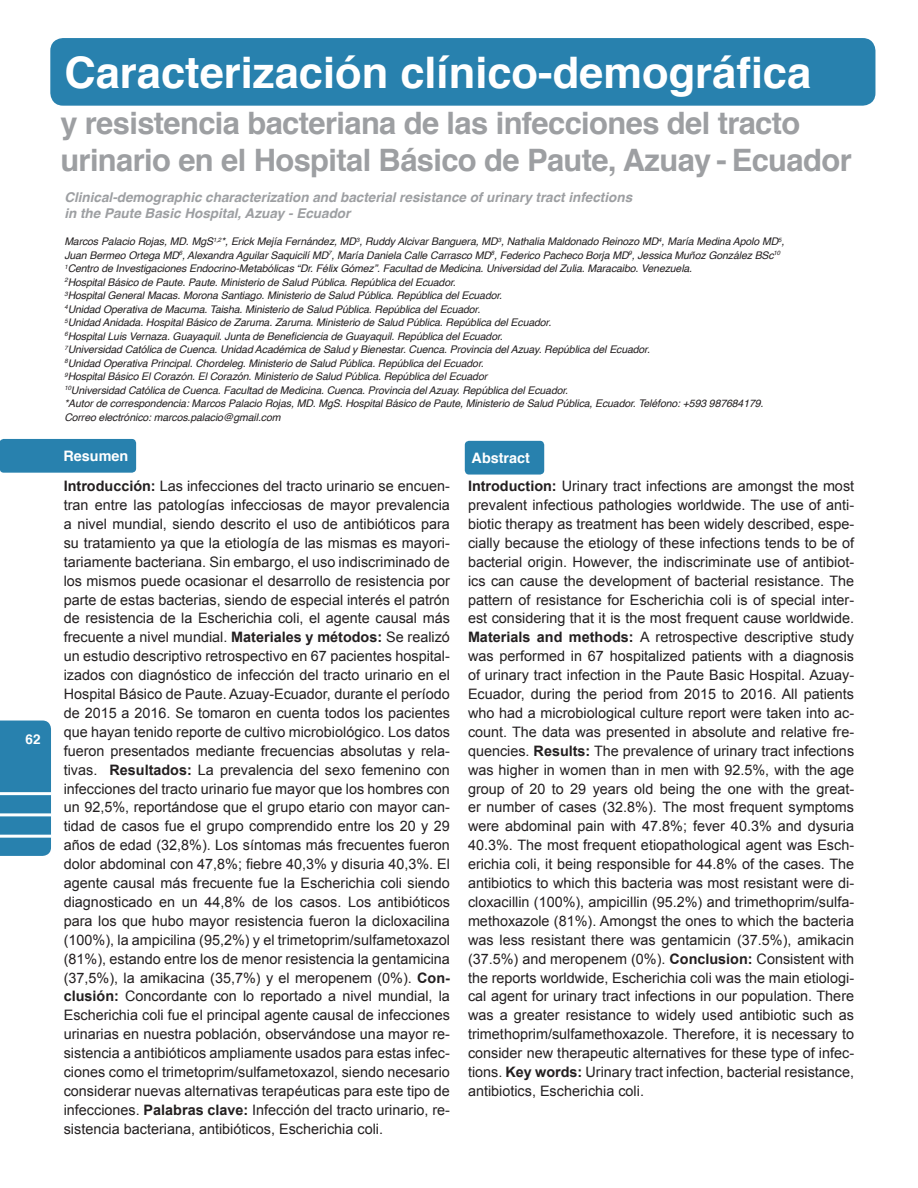
<style>
.page{position:relative;width:918px;height:1188px;background:#fff}
.page>*{position:absolute;margin:0;border:0;box-sizing:border-box;transform-origin:0 0}
.t1{font:700 43.5px "Helvetica";color:#fff}
.t2{font:700 30.9px/37.5px "Helvetica";letter-spacing:-.02em;color:#9d9fa2}
.t3{font:14.4px/18.9px "Arial";color:#231f20;text-align:justify}
.t4{font:700 14.4px "Helvetica";color:#fff}
.t5{font:italic 700 13.5px/16.5px "Helvetica";color:#9d9fa2}
.t6{font:700 13.5px "Helvetica";color:#fff}
.Párrafo_de_lista{font:italic 10.5px/13.5px "Helvetica";letter-spacing:-.01em;color:#231f20}
.s1{font-weight:700}
</style>
<div class="page">
<div style="left:0;top:721px;width:51px;height:135px;background:#2881ae"></div>
<hr style="left:0;top:835px;width:51px;height:3px;background:#fff">
<hr style="left:0;top:813px;width:51px;height:3px;background:#fff">
<hr style="left:0;top:792px;width:51px;height:3px;background:#fff">
<div style="left:50px;top:38px;width:825px;height:68px;background:#2881ae;border-radius:13px"></div>
<div style="left:0;top:439px;width:136px;height:34px;background:#2881ae;border-radius:4px"></div>
<div style="left:465px;top:441px;width:79px;height:34px;background:#2881ae;border-radius:4px"></div>
<p class="t6" style="left:26px;top:729px;width:17px">62</p>
<p class="t1" style="left:64px;top:38px;width:748px">Caracterización clínico-demográfica</p>
<p class="t2" style="left:60px;top:104px;width:793px">y resistencia bacteriana de las infecciones del tracto urinario en el Hospital Básico de Paute, Azuay - Ecuador</p>
<p class="t5" style="left:64px;top:189px;width:569px">Clinical-demographic characterization and bacterial resistance of urinary tract infections in the Paute Basic Hospital, Azuay - Ecuador</p>
<p class="Párrafo_de_lista" style="left:64px;top:235px;width:722px">Marcos Palacio Rojas, MD. MgS<sup>1,2</sup>*, Erick Mejía Fernández, MD<sup>3</sup>, Ruddy Alcivar Banguera, MD<sup>3</sup>, Nathalia Maldonado Reinozo MD<sup>4</sup>, María Medina Apolo MD<sup>5</sup>,<br>Juan Bermeo Ortega MD<sup>6</sup>, Alexandra Aguilar Saquicilí MD<sup>7</sup>, María Daniela Calle Carrasco MD<sup>8</sup>, Federico Pacheco Borja MD<sup>9</sup>, Jessica Muñoz González BSc<sup>10</sup></p>
<p class="Párrafo_de_lista" style="left:64px;top:262px;width:629px"><sup>1</sup>Centro de Investigaciones Endocrino-Metabólicas “Dr. Félix Gómez”. Facultad de Medicina. Universidad del Zulia. Maracaibo. Venezuela.</p>
<p class="Párrafo_de_lista" style="left:64px;top:275px;width:393px"><sup>2</sup>Hospital Básico de Paute. Paute. Ministerio de Salud Pública. República del Ecuador.</p>
<p class="Párrafo_de_lista" style="left:64px;top:289px;width:439px"><sup>3</sup>Hospital General Macas. Morona Santiago. Ministerio de Salud Pública. República del Ecuador.</p>
<p class="Párrafo_de_lista" style="left:64px;top:302px;width:418px"><sup>4</sup>Unidad Operativa de Macuma. Taisha. Ministerio de Salud Pública. República del Ecuador.</p>
<p class="Párrafo_de_lista" style="left:64px;top:316px;width:489px"><sup>5</sup>Unidad Anidada. Hospital Básico de Zaruma. Zaruma. Ministerio de Salud Pública. República del Ecuador.</p>
<p class="Párrafo_de_lista" style="left:64px;top:329px;width:440px"><sup>6</sup>Hospital Luis Vernaza. Guayaquil. Junta de Beneficiencia de Guayaquil. República del Ecuador.</p>
<p class="Párrafo_de_lista" style="left:64px;top:343px;width:587px"><sup>7</sup>Universidad Católica de Cuenca. Unidad Académica de Salud y Bienestar. Cuenca. Provincia del Azuay. República del Ecuador.</p>
<p class="Párrafo_de_lista" style="left:64px;top:356px;width:421px"><sup>8</sup>Unidad Operativa Principal. Chordeleg. Ministerio de Salud Pública. República del Ecuador.</p>
<p class="Párrafo_de_lista" style="left:64px;top:370px;width:424px"><sup>9</sup>Hospital Básico El Corazón. El Corazón. Ministerio de Salud Pública. República del Ecuador</p>
<p class="Párrafo_de_lista" style="left:64px;top:383px;width:505px"><sup>10</sup>Universidad Católica de Cuenca. Facultad de Medicina. Cuenca. Provincia del Azuay. República del Ecuador.</p>
<p class="Párrafo_de_lista" style="left:64px;top:397px;width:701px">*Autor de correspondencia: Marcos Palacio Rojas, MD. MgS. Hospital Básico de Paute, Ministerio de Salud Pública, Ecuador. Teléfono: +593 987684179.</p>
<p class="Párrafo_de_lista" style="left:64px;top:410px;width:218px">Correo electrónico: marcos.palacio@gmail.com</p>
<p class="t4" style="left:64px;top:444px;width:66px">Resumen</p>
<p class="t4" style="left:472px;top:446px;width:60px">Abstract</p>
<p class="t3" style="left:64px;top:477px;width:388px"><span class="s1">Introducción:</span> Las infecciones del tracto urinario se encuen&shy;tran entre las patologías infecciosas de mayor prevalencia a nivel mundial, siendo descrito el uso de antibióticos para su tratamiento ya que la etiología de las mismas es mayori&shy;tariamente bacteriana. Sin embargo, el uso indiscriminado de los mismos puede ocasionar el desarrollo de resistencia por parte de estas bacterias, siendo de especial interés el patrón de resistencia de la Escherichia coli, el agente causal más frecuente a nivel mundial. <span class="s1">Materiales y métodos:</span> Se realizó un estudio descriptivo retrospectivo en 67 pacientes hospital&shy;izados con diagnóstico de infección del tracto urinario en el Hospital Básico de Paute. Azuay-Ecuador, durante el período de 2015 a 2016. Se tomaron en cuenta todos los pacientes que hayan tenido reporte de cultivo microbiológico. Los datos fueron presentados mediante frecuencias absolutas y rela&shy;tivas. <span class="s1">Resultados:</span> La prevalencia del sexo femenino con infecciones del tracto urinario fue mayor que los hombres con un 92,5%, reportándose que el grupo etario con mayor can&shy;tidad de casos fue el grupo comprendido entre los 20 y 29 años de edad (32,8%). Los síntomas más frecuentes fueron dolor abdominal con 47,8%; fiebre 40,3% y disuria 40,3%. El agente causal más frecuente fue la Escherichia coli siendo diagnosticado en un 44,8% de los casos. Los antibióticos para los que hubo mayor resistencia fueron la dicloxacilina (100%), la ampicilina (95,2%) y el trimetoprim/sulfametoxazol (81%), estando entre los de menor resistencia la gentamicina (37,5%), la amikacina (35,7%) y el meropenem (0%). <span class="s1">Con&shy;clusión:</span> Concordante con lo reportado a nivel mundial, la Escherichia coli fue el principal agente causal de infecciones urinarias en nuestra población, observándose una mayor re&shy;sistencia a antibióticos ampliamente usados para estas infec&shy;ciones como el trimetoprim/sulfametoxazol, siendo necesario considerar nuevas alternativas terapéuticas para este tipo de infecciones. <span class="s1">Palabras clave:</span> Infección del tracto urinario, re&shy;sistencia bacteriana, antibióticos, Escherichia coli.</p>
<p class="t3" style="left:468px;top:477px;width:388px"><span class="s1">Introduction:</span> Urinary tract infections are amongst the most prevalent infectious pathologies worldwide. The use of anti&shy;biotic therapy as treatment has been widely described, espe&shy;cially because the etiology of these infections tends to be of bacterial origin. However, the indiscriminate use of antibiot&shy;ics can cause the development of bacterial resistance. The pattern of resistance for Escherichia coli is of special inter&shy;est considering that it is the most frequent cause worldwide.<br><span class="s1">Materials and methods:</span> A retrospective descriptive study was performed in 67 hospitalized patients with a diagnosis of urinary tract infection in the Paute Basic Hospital. Azuay-Ecuador, during the period from 2015 to 2016. All patients who had a microbiological culture report were taken into ac&shy;count. The data was presented in absolute and relative fre&shy;quencies. <span class="s1">Results:</span> The prevalence of urinary tract infections was higher in women than in men with 92.5%, with the age group of 20 to 29 years old being the one with the great&shy;er number of cases (32.8%). The most frequent symptoms were abdominal pain with 47.8%; fever 40.3% and dysuria 40.3%. The most frequent etiopathological agent was Esch&shy;erichia coli, it being responsible for 44.8% of the cases. The antibiotics to which this bacteria was most resistant were di&shy;cloxacillin (100%), ampicillin (95.2%) and trimethoprim/sulfa&shy;methoxazole (81%). Amongst the ones to which the bacteria was less resistant there was gentamicin (37.5%), amikacin (37.5%) and meropenem (0%). <span class="s1">Conclusion:</span> Consistent with the reports worldwide, Escherichia coli was the main etiologi&shy;cal agent for urinary tract infections in our population. There was a greater resistance to widely used antibiotic such as trimethoprim/sulfamethoxazole. Therefore, it is necessary to consider new therapeutic alternatives for these type of infec&shy;tions. <span class="s1">Key words:</span> Urinary tract infection, bacterial resistance, antibiotics, Escherichia coli.</p>
</div>
